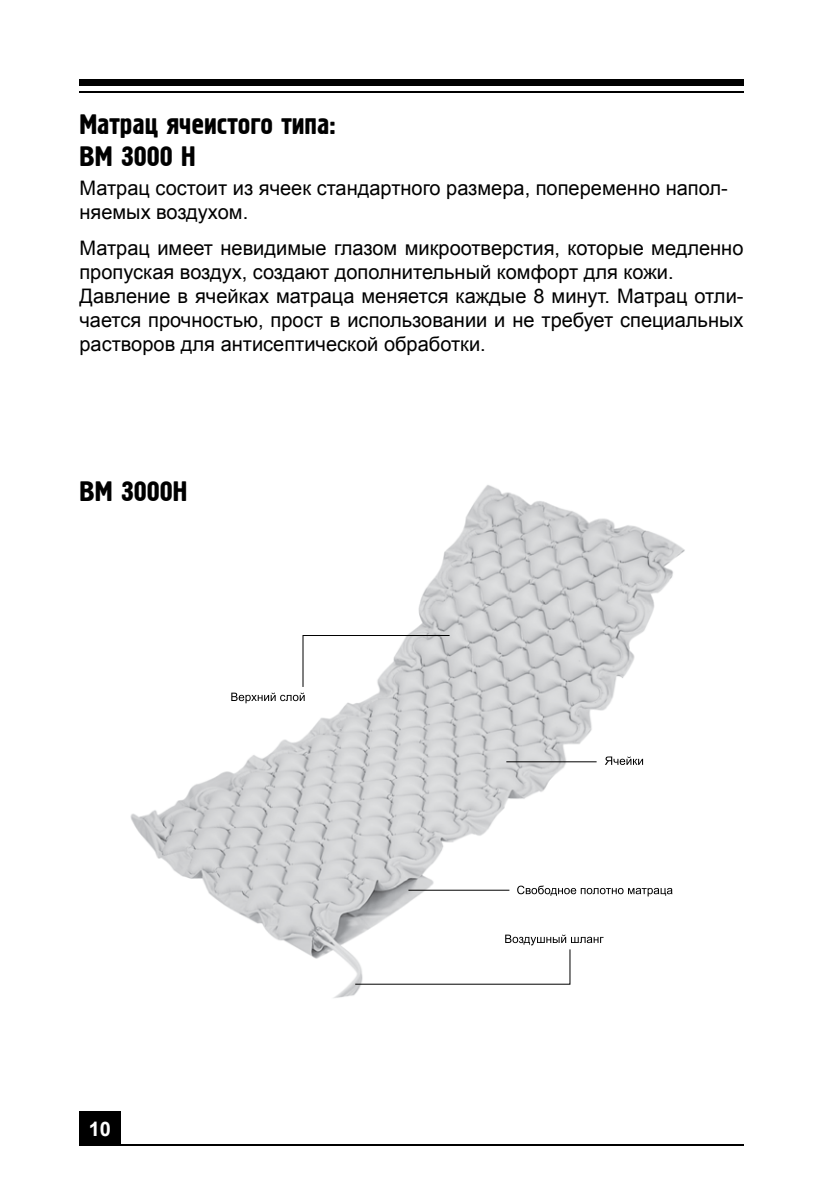
<style>
.page{position:relative;width:823px;height:1191px;background:#fff}
.page>*{position:absolute;margin:0;border:0;box-sizing:border-box;transform-origin:0 0}
.t1{font:28px/32px "Hermes";color:#000}
.t2{font:20px/24px "Arial";color:#000}
.t3{font:700 20px "Arial";color:#fff}
</style>
<div class="page">
<hr style="left:79px;top:91px;width:664px;height:2px;background:#000">
<hr style="left:79px;top:1143px;width:664px;height:2px;background:#000">
<div style="left:79px;top:79px;width:664px;height:7px;background:#000"></div>
<div style="left:79px;top:1111px;width:41px;height:33px;background:#000"></div>
<img style="left:130px;top:485px;width:555px;height:513px">
<svg style="left:570px;top:934px;width:33px;height:11px"></svg>
<svg style="left:231px;top:692px;width:71px;height:11px"></svg>
<svg style="left:302px;top:634px;width:268px;height:351px"></svg>
<svg style="left:604px;top:756px;width:38px;height:9px"></svg>
<svg style="left:517px;top:885px;width:155px;height:11px"></svg>
<hr style="left:408px;top:889px;width:101px;height:1px;background:#000">
<hr style="left:506px;top:761px;width:90px;height:1px;background:#000">
<h1 class="t1" style="left:79px;top:109px;width:258px">Матрац ячеистого типа:<br>ВМ 3000 Н</h1>
<p class="t2" style="left:79px;top:176px;width:649px">Матрац состоит из ячеек стандартного размера, попеременно напол&shy;няемых воздухом.</p>
<p class="t2" style="left:79px;top:235px;width:665px">Матрац имеет невидимые глазом микроотверстия, которые медленно пропуская воздух, создают дополнительный комфорт для кожи.<br>Давление в ячейках матраца меняется каждые 8 минут. Матрац отли&shy;чается прочностью, прост в использовании и не требует специальных растворов для антисептической обработки.</p>
<h1 class="t1" style="left:79px;top:476px;width:109px">ВМ 3000H</h1>
<p class="t3" style="left:89px;top:1115px;width:24px">10</p>
</div>
